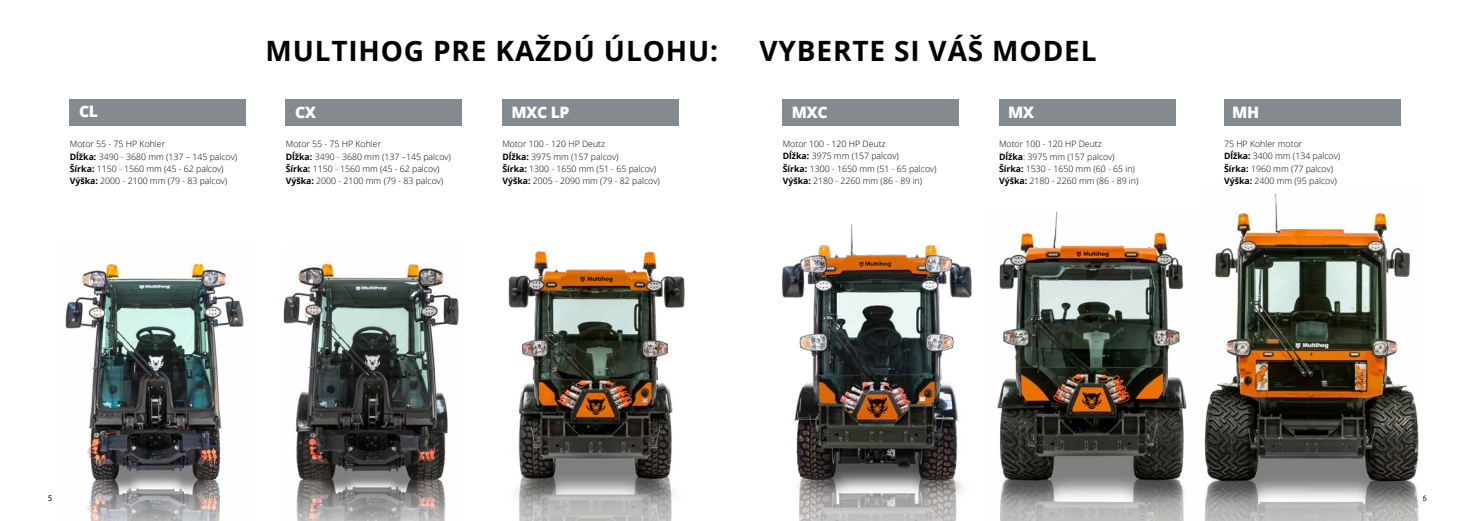
<style>
.page{position:relative;width:1474px;height:521px;background:#fff}
.page>*{position:absolute;margin:0;border:0;box-sizing:border-box;transform-origin:0 0}
.t1{font:700 28px "Open Sans";letter-spacing:.03em;color:#000}
.t2{font:800 15.75px "Open Sans";letter-spacing:-.025em;color:#fff}
.t3{font:300 8.75px/12.2px "Open Sans";color:#000}
.t4{font:7.88px "Lato";color:#000}
.s1{font-weight:700}
</style>
<div class="page">
<img style="left:1204px;top:193px;width:215px;height:328px">
<div style="left:1223px;top:99px;width:177px;height:26px;background:#838b90"></div>
<img style="left:782px;top:225px;width:190px;height:296px">
<div style="left:782px;top:99px;width:177px;height:26px;background:#838b90"></div>
<img style="left:997px;top:212px;width:190px;height:309px">
<div style="left:999px;top:99px;width:176px;height:26px;background:#838b90"></div>
<img style="left:508px;top:250px;width:177px;height:271px">
<div style="left:502px;top:99px;width:176px;height:26px;background:#838b90"></div>
<img style="left:283px;top:263px;width:176px;height:258px">
<div style="left:286px;top:99px;width:176px;height:26px;background:#838b90"></div>
<img style="left:65px;top:259px;width:179px;height:262px">
<div style="left:70px;top:99px;width:176px;height:26px;background:#838b90"></div>
<h2 class="t2" style="left:79px;top:99px;width:20px">CL</h2>
<p class="t3" style="left:70px;top:138px;width:169px">Motor 55 - 75 HP Kohler<br><span class="s1">Dĺžka:</span> 3490 - 3680 mm (137 – 145 palcov)<br><span class="s1">Šírka:</span> 1150 - 1560 mm (45 - 62 palcov)<br><span class="s1">Výška:</span> 2000 - 2100 mm (79 - 83 palcov)</p>
<h1 class="t1" style="left:265px;top:31px;width:454px">MULTIHOG PRE KAŽDÚ ÚLOHU:</h1>
<h1 class="t1" style="left:759px;top:31px;width:338px">VYBERTE SI VÁŠ MODEL</h1>
<h2 class="t2" style="left:295px;top:100px;width:23px">CX</h2>
<p class="t3" style="left:286px;top:138px;width:167px">Motor 55 - 75 HP Kohler<br><span class="s1">Dĺžka:</span> 3490 - 3680 mm (137 –145 palcov)<br><span class="s1">Šírka:</span> 1150 - 1560 mm (45 - 62 palcov)<br><span class="s1">Výška:</span> 2000 - 2100 mm (79 - 83 palcov)</p>
<h2 class="t2" style="left:511px;top:100px;width:60px">MXC LP</h2>
<p class="t3" style="left:502px;top:138px;width:159px">Motor 100 - 120 HP Deutz<br><span class="s1">Dĺžka:</span> 3975 mm (157 palcov)<br><span class="s1">Šírka:</span> 1300 - 1650 mm (51 - 65 palcov)<br><span class="s1">Výška:</span> 2005 - 2090 mm (79 - 82 palcov)</p>
<h2 class="t2" style="left:791px;top:100px;width:38px">MXC</h2>
<p class="t3" style="left:782px;top:137px;width:155px">Motor 100 - 120 HP Deutz<br><span class="s1">Dĺžka:</span> 3975 mm (157 palcov)<br><span class="s1">Šírka:</span> 1300 - 1650 mm (51 - 65 palcov)<br><span class="s1">Výška:</span> 2180 - 2260 mm (86 - 89 in)</p>
<h2 class="t2" style="left:1008px;top:100px;width:28px">MX</h2>
<p class="t3" style="left:999px;top:138px;width:141px">Motor 100 - 120 HP Deutz<br><span class="s1">Dĺžka</span>: 3975 mm (157 palcov)<br><span class="s1">Šírka:</span> 1530 - 1650 mm (60 - 65 in)<br><span class="s1">Výška:</span> 2180 - 2260 mm (86 - 89 in)</p>
<h2 class="t2" style="left:1232px;top:100px;width:28px">MH</h2>
<p class="t3" style="left:1223px;top:137px;width:118px">75 HP Kohler motor<br><span class="s1">Dĺžka:</span> 3400 mm (134 palcov)<br><span class="s1">Šírka:</span> 1960 mm (77 palcov)<br><span class="s1">Výška:</span> 2400 mm (95 palcov)</p>
<p class="t4" style="left:48px;top:492px;width:6px">5</p>
<p class="t4" style="left:1421px;top:492px;width:6px">6</p>
</div>
